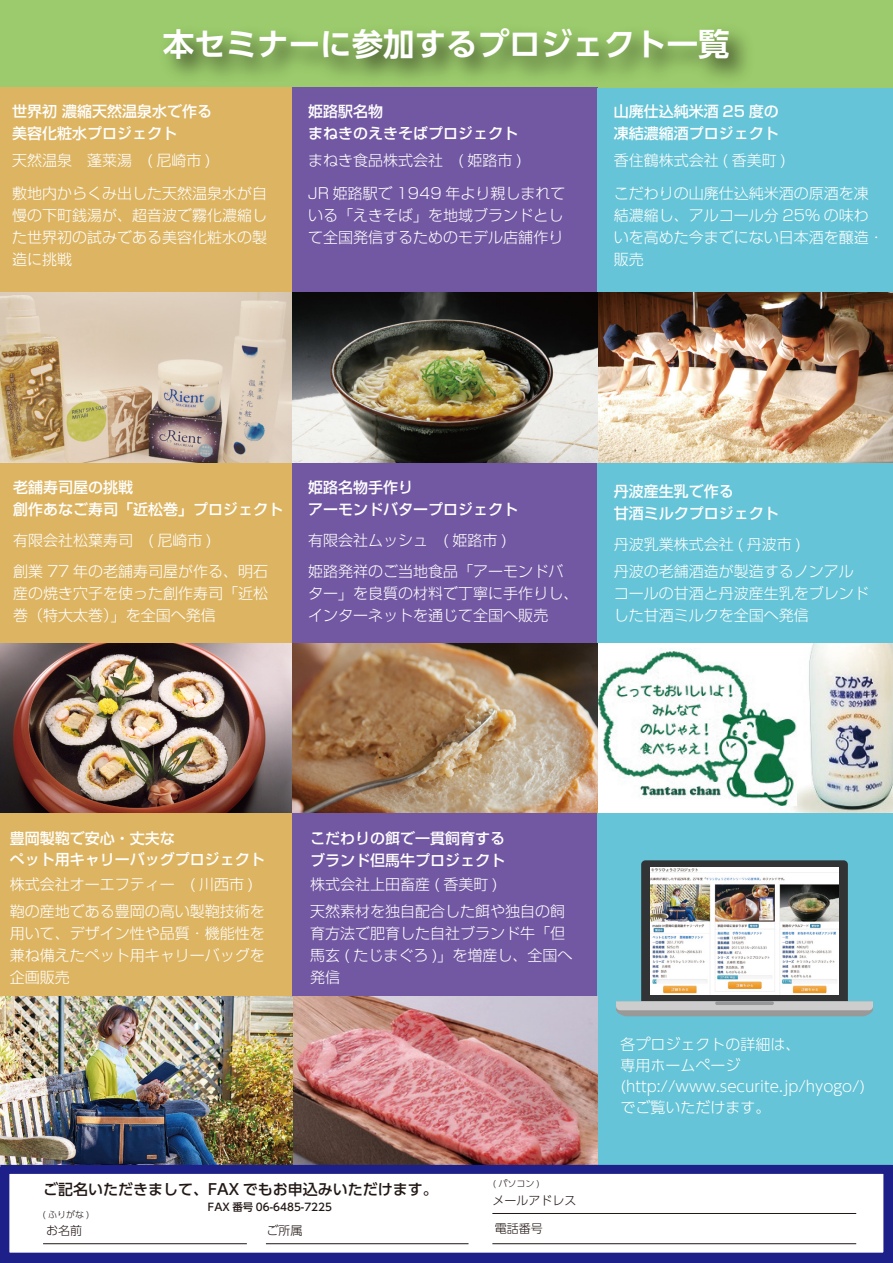
<style>
.page{position:relative;width:893px;height:1263px;background:#fff}
.page>*{position:absolute;margin:0;border:0;box-sizing:border-box;transform-origin:0 0}
.t1{font:700 31.5px "UD Shin Go Pr 6 De";color:#fff}
.t2{font:300 15px/21.9px "G Shin Go Pro";color:#fff}
.t3{font:500 15px/21.9px "G Shin Go Pro";color:#fff}
.t4{font:300 15px/21px "UD Shin Go Pr 6";color:#fff}
.t5{font:500 15px "UD Shin Go Pro";color:#221815}
.t6{font:300 12px "UD Shin Go Pr 6";color:#221815}
.t7{font:500 10.5px "UD Shin Go Pro";color:#221815}
.t8{font:300 9px "UD Shin Go Pr 6 N";color:#221815}
</style>
<div class="page">
<div style="left:0;top:0;width:893px;height:88px;background:#9bcb6c"></div>
<img style="left:0;top:31px;width:747px;height:57px">
<div style="left:0;top:88px;width:292px;height:908px;background:#ddb562"></div>
<div style="left:292px;top:87px;width:305px;height:1077px;background:#7257a2"></div>
<div style="left:597px;top:88px;width:296px;height:1076px;background:#65c4d7"></div>
<img style="left:0;top:996px;width:598px;height:169px">
<img style="left:0;top:292px;width:893px;height:170px">
<img style="left:0;top:643px;width:893px;height:170px">
<div style="left:0;top:1165px;width:892px;height:97px;border:9px solid #1d2088"></div>
<hr style="left:43px;top:1243px;width:204px;height:1px;background:#221815">
<hr style="left:492px;top:1243px;width:364px;height:1px;background:#221815">
<hr style="left:266px;top:1243px;width:203px;height:1px;background:#221815">
<hr style="left:492px;top:1213px;width:364px;height:1px;background:#221815">
<svg style="left:616px;top:860px;width:257px;height:156px"></svg>
<hr style="left:715px;top:1001px;width:59px;height:4px;background:#99999a;border-radius:2px">
<img style="left:650px;top:868px;width:189px;height:126px">
<h1 class="t1" style="left:163px;top:19px;width:568px">本セミナーに参加するプロジェクト一覧</h1>
<p class="t3" style="left:12px;top:98px;width:201px">世界初 濃縮天然温泉水で作る美容化粧水プロジェクト</p>
<p class="t2" style="left:12px;top:143px;width:256px;line-height:32.5px">天然温泉　蓬莱湯　( 尼崎市 )<br>敷地内からくみ出した天然温泉水が自</p>
<p class="t2" style="left:12px;top:202px;width:256px;text-align:justify">慢の下町銭湯が、超音波で霧化濃縮した世界初の試みである美容化粧水の製造に挑戦</p>
<p class="t3" style="left:308px;top:98px;width:212px">姫路駅名物<br>まねきのえきそばプロジェクト</p>
<p class="t2" style="left:308px;top:148px;width:215px">まねき食品株式会社　( 姫路市 )</p>
<p class="t3" style="left:614px;top:98px;width:167px">山廃仕込純米酒 25 度の凍結濃縮酒プロジェクト</p>
<p class="t2" style="left:614px;top:148px;width:174px">香住鶴株式会社 ( 香美町 )</p>
<p class="t2" style="left:308px;top:180px;width:259px">JR 姫路駅で 1949 年より親しまれている「えきそば」を地域ブランドとして全国発信するためのモデル店舗作り</p>
<p class="t2" style="left:614px;top:180px;width:271px">こだわりの山廃仕込純米酒の原酒を凍結濃縮し、アルコール分 25% の味わいを高めた今までにない日本酒を醸造・販売</p>
<p class="t3" style="left:13px;top:474px;width:271px">老舗寿司屋の挑戦<br>創作あなご寿司「近松巻」プロジェクト</p>
<p class="t3" style="left:308px;top:474px;width:211px">姫路名物手作り<br>アーモンドバタープロジェクト</p>
<p class="t3" style="left:614px;top:478px;width:166px">丹波産生乳で作る<br>甘酒ミルクプロジェクト</p>
<p class="t2" style="left:13px;top:528px;width:200px">有限会社松葉寿司　( 尼崎市 )</p>
<p class="t2" style="left:308px;top:528px;width:200px">有限会社ムッシュ　( 姫路市 )</p>
<p class="t2" style="left:614px;top:532px;width:189px">丹波乳業株式会社 ( 丹波市 )</p>
<p class="t2" style="left:13px;top:559px;width:256px;text-align:justify">創業 77 年の老舗寿司屋が作る、明石産の焼き穴子を使った創作寿司「近松巻（特大太巻）」を全国へ発信</p>
<p class="t2" style="left:308px;top:559px;width:271px">姫路発祥のご当地食品「アーモンドバター」を良質の材料で丁寧に手作りし、インターネットを通じて全国へ販売</p>
<p class="t2" style="left:614px;top:559px;width:256px">丹波の老舗酒造が製造するノンアルコールの甘酒と丹波産生乳をブレンドした甘酒ミルクを全国へ発信</p>
<p class="t3" style="left:10px;top:825px;width:256px">豊岡製鞄で安心・丈夫な<br>ペット用キャリーバッグプロジェクト</p>
<p class="t3" style="left:310px;top:825px;width:197px">こだわりの餌で一貫飼育するブランド但馬牛プロジェクト</p>
<p class="t2" style="left:10px;top:871px;width:245px">株式会社オーエフティー　( 川西市 )</p>
<p class="t2" style="left:10px;top:899px;width:256px;text-align:justify">鞄の産地である豊岡の高い製鞄技術を用いて、デザイン性や品質・機能性を兼ね備えたペット用キャリーバッグを企画販売</p>
<p class="t2" style="left:310px;top:872px;width:189px">株式会社上田畜産 ( 香美町 )</p>
<p class="t2" style="left:310px;top:899px;width:264px">天然素材を独自配合した餌や独自の飼育方法で肥育した自社ブランド牛「但馬玄 ( たじまぐろ )」を増産し、全国へ発信</p>
<p class="t8" style="left:493px;top:1176px;width:49px">( パソコン )</p>
<p class="t5" style="left:43px;top:1177px;width:396px">ご記名いただきまして、FAX でもお申込みいただけます。</p>
<p class="t7" style="left:208px;top:1198px;width:126px">FAX 番号 06-6485-7225</p>
<p class="t6" style="left:46px;top:1221px;width:37px">お名前</p>
<p class="t6" style="left:266px;top:1220px;width:37px">ご所属</p>
<p class="t6" style="left:495px;top:1219px;width:49px">電話番号</p>
<p class="t6" style="left:492px;top:1191px;width:85px">メールアドレス</p>
<p class="t8" style="left:42px;top:1207px;width:49px">( ふりがな )</p>
<p class="t4" style="left:620px;top:1033px;width:246px">各プロジェクトの詳細は、<br>専用ホームページ(http://www.securite.jp/hyogo/)でご覧いただけます。</p>
</div>
